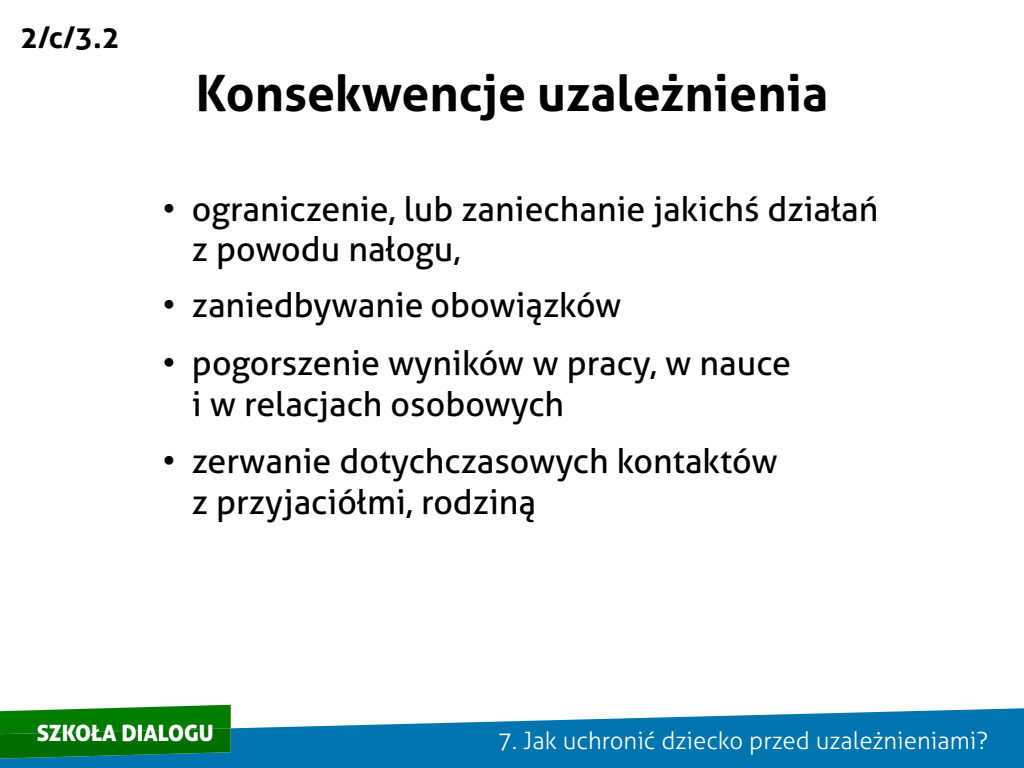
<style>
.page{position:relative;width:1024px;height:768px;background:#fff}
.page>*{position:absolute;margin:0;border:0;box-sizing:border-box;transform-origin:0 0}
.t1{font:700 50px "Aller";color:#000}
.t2{font:34px/40.8px "Aller";color:#000}
.t3{font:700 30px "Aller";color:#000}
.t4{font:300 24px "Aller";color:#fff}
.t5{font:22.5px "Aller Display";color:#fff}
</style>
<div class="page">
<svg style="left:0;top:708px;width:1024px;height:60px;fill:#0075af"></svg>
<svg style="left:0;top:705px;width:231px;height:54px;background:#0f7e1a"></svg>
<p class="t3" style="left:20px;top:19px;width:101px">2/c/3.2</p>
<h1 class="t1" style="left:196px;top:63px;width:634px">Konsekwencje uzależnienia</h1>
<p class="t2" style="left:192px;top:188px;width:688px;text-indent:-30px">• ograniczenie, lub zaniechanie jakichś działań z powodu nałogu,</p>
<p class="t2" style="left:162px;top:285px;width:461px">• zaniedbywanie obowiązków</p>
<p class="t2" style="left:192px;top:343px;width:601px;text-indent:-30px">• pogorszenie wyników w pracy, w nauce i w relacjach osobowych</p>
<p class="t2" style="left:192px;top:441px;width:587px;text-indent:-30px">• zerwanie dotychczasowych kontaktów z przyjaciółmi, rodziną</p>
<p class="t5" style="left:37px;top:718px;width:179px">SZKOŁA DIALOGU</p>
<p class="t4" style="left:498px;top:726px;width:492px">7. Jak uchronić dziecko przed uzależnieniami?</p>
</div>
